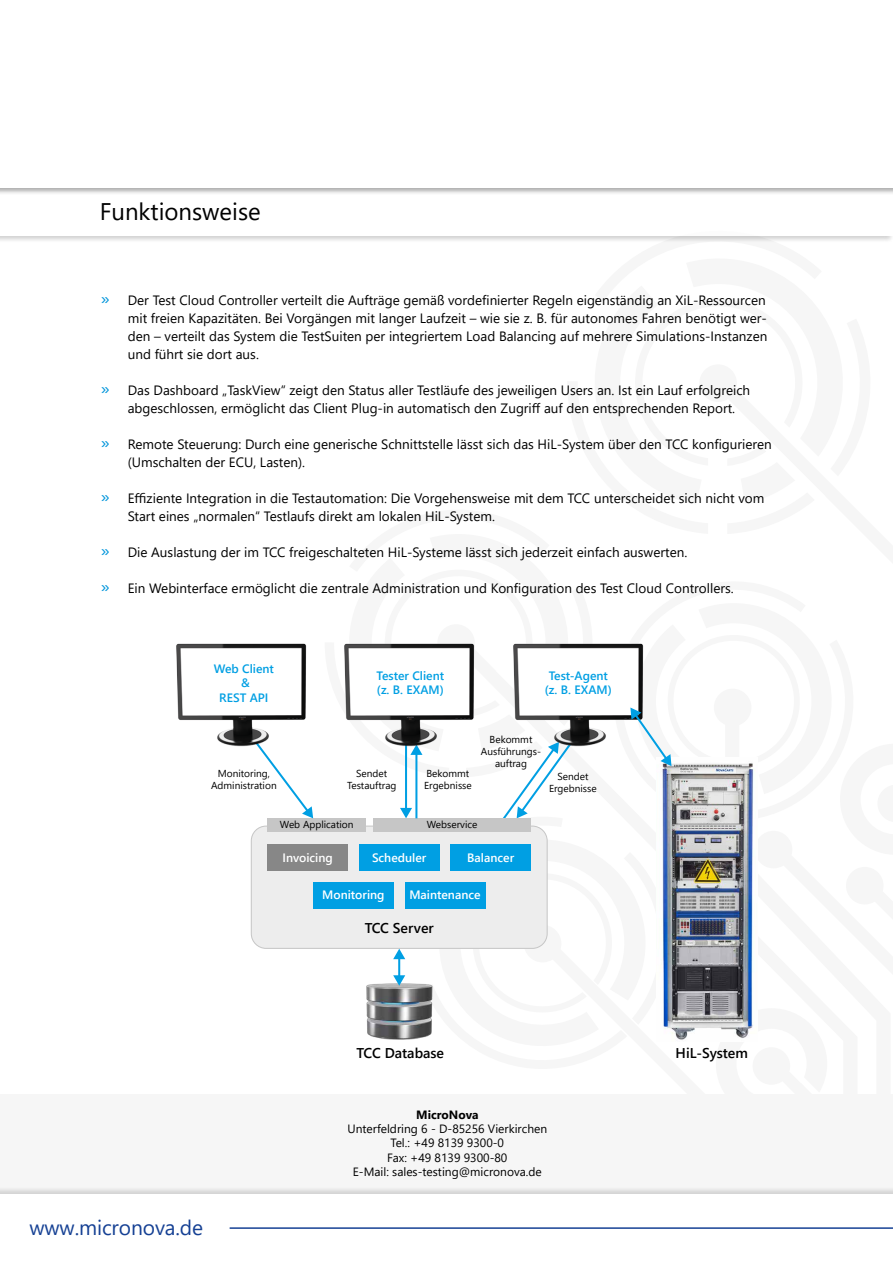
<style>
.page{position:relative;width:893px;height:1263px;background:#fff}
.page>*{position:absolute;margin:0;border:0;box-sizing:border-box;transform-origin:0 0}
.t1{font:24px "Segoe UI";color:#000}
.t2{font:21px "Segoe UI";letter-spacing:-.005em;color:#164194}
.t3{font:600 14.1px "Segoe UI";color:#000}
.t4{font:13.5px/18px "Segoe UI";color:#000}
.t5{font:600 12.15px/14.5px "Segoe UI";color:#009fe3;text-align:center}
.t6{font:600 12.15px "Segoe UI";color:#fff}
.t7{font:12px/14.4px "Segoe UI";color:#000;text-align:center}
.t8{font:700 12px "Segoe UI";color:#000}
.t9{font:10.05px/12.1px "Segoe UI";color:#000;text-align:center}
.s1{font-size:18px;color:#0095db}
</style>
<div class="page">
<div style="left:0;top:0;width:893px;height:244px;background:#000;opacity:.25"></div>
<div style="left:0;top:0;width:893px;height:236px;background:#fff"></div>
<img style="left:662px;top:761px;width:92px;height:279px">
<svg style="left:503px;top:746px;width:75px;height:72px"></svg>
<hr style="left:405px;top:725px;width:2px;height:85px;background:#009fe3">
<svg style="left:400px;top:808px;width:12px;height:10px"></svg>
<div style="left:251px;top:826px;width:296px;height:122px;background:#ededed;border-radius:15px"></div>
<div style="left:251px;top:825px;width:297px;height:124px;border:1px solid #c6c6c6;border-radius:15px"></div>
<img style="left:366px;top:983px;width:67px;height:56px">
<div style="left:313px;top:882px;width:81px;height:26px;background:#009fe3"></div>
<div style="left:405px;top:882px;width:80px;height:26px;background:#009fe3"></div>
<div style="left:359px;top:845px;width:80px;height:26px;background:#009fe3"></div>
<div style="left:267px;top:845px;width:81px;height:26px;background:#878787"></div>
<div style="left:267px;top:818px;width:99px;height:14px;background:#c6c6c6"></div>
<div style="left:373px;top:818px;width:158px;height:14px;background:#c6c6c6"></div>
<div style="left:450px;top:845px;width:81px;height:26px;background:#009fe3"></div>
<hr style="left:398px;top:957px;width:2px;height:20px;background:#009fe3">
<svg style="left:393px;top:949px;width:12px;height:10px"></svg>
<svg style="left:393px;top:975px;width:12px;height:11px"></svg>
<svg style="left:257px;top:746px;width:56px;height:72px"></svg>
<hr style="left:415px;top:753px;width:2px;height:65px;background:#009fe3">
<svg style="left:410px;top:746px;width:12px;height:9px"></svg>
<img style="left:176px;top:643px;width:131px;height:103px">
<img style="left:344px;top:643px;width:131px;height:103px">
<img style="left:513px;top:643px;width:131px;height:103px">
<svg style="left:630px;top:707px;width:41px;height:59px"></svg>
<div style="left:0;top:1094px;width:893px;height:100px;background:#f6f6f6"></div>
<div style="left:0;top:1186px;width:893px;height:77px;background:#000;opacity:.15"></div>
<div style="left:0;top:1194px;width:893px;height:69px;background:#fff"></div>
<hr style="left:230px;top:1227px;width:663px;height:2px;background:#164194">
<div style="left:0;top:0;width:893px;height:195px;background:#000;opacity:.33"></div>
<div style="left:0;top:0;width:893px;height:187px;background:#fff"></div>
<h1 class="t1" style="left:100px;top:189px;width:163px">Funktionsweise</h1>
<p class="t4" style="left:128px;top:290px;width:641px;text-align:justify;text-indent:-27px"><span class="s1">»</span> Der Test Cloud Controller verteilt die Aufträge gemäß vordefinierter Regeln eigenständig an XiL-Ressourcen mit freien Kapazitäten. Bei Vorgängen mit langer Laufzeit – wie sie z. B. für autonomes Fahren benötigt wer&shy;den – verteilt das System die TestSuiten per integriertem Load Balancing auf mehrere Simulations-Instanzen und führt sie dort aus.</p>
<p class="t4" style="left:128px;top:380px;width:624px;text-indent:-27px"><span class="s1">»</span> Das Dashboard „TaskView“ zeigt den Status aller Testläufe des jeweiligen Users an. Ist ein Lauf erfolgreich abgeschlossen, ermöglicht das Client Plug-in automatisch den Zugriff auf den entsprechenden Report.</p>
<p class="t4" style="left:128px;top:434px;width:646px;text-indent:-27px"><span class="s1">»</span> Remote Steuerung: Durch eine generische Schnittstelle lässt sich das HiL-System über den TCC konfigurieren (Umschalten der ECU, Lasten).</p>
<p class="t4" style="left:128px;top:488px;width:638px;text-indent:-27px"><span class="s1">»</span> Effiziente Integration in die Testautomation: Die Vorgehensweise mit dem TCC unterscheidet sich nicht vom<br>Start eines „normalen“ Testlaufs direkt am lokalen HiL-System.</p>
<p class="t4" style="left:101px;top:542px;width:588px"><span class="s1">»</span> Die Auslastung der im TCC freigeschalteten HiL-Systeme lässt sich jederzeit einfach auswerten.</p>
<p class="t4" style="left:101px;top:578px;width:634px"><span class="s1">»</span> Ein Webinterface ermöglicht die zentrale Administration und Konfiguration des Test Cloud Controllers.</p>
<p class="t5" style="left:214px;top:660px;width:62px">Web Client &amp;<br>REST API</p>
<p class="t5" style="left:377px;top:667px;width:69px;text-align:left">Tester Client (z. B. EXAM)</p>
<p class="t5" style="left:545px;top:667px;width:68px">Test-Agent (z. B. EXAM)</p>
<p class="t9" style="left:211px;top:766px;width:67px">Monitoring,<br>Administration</p>
<p class="t9" style="left:347px;top:766px;width:51px">Sendet<br>Testauftrag</p>
<p class="t9" style="left:424px;top:766px;width:49px;text-align:left">Bekommt<br>Ergebnisse</p>
<p class="t9" style="left:481px;top:732px;width:62px">Bekommt<br>Ausführungs&shy;auftrag</p>
<p class="t9" style="left:549px;top:769px;width:49px">Sendet<br>Ergebnisse</p>
<p class="t9" style="left:280px;top:818px;width:75px">Web Application</p>
<p class="t9" style="left:427px;top:818px;width:52px">Webservice</p>
<p class="t6" style="left:467px;top:846px;width:48px">Balancer</p>
<p class="t6" style="left:283px;top:846px;width:52px">Invoicing</p>
<p class="t6" style="left:372px;top:846px;width:56px">Scheduler</p>
<p class="t6" style="left:322px;top:883px;width:64px">Monitoring</p>
<p class="t6" style="left:409px;top:883px;width:73px">Maintenance</p>
<p class="t3" style="left:365px;top:914px;width:71px">TCC Server</p>
<p class="t3" style="left:356px;top:1040px;width:89px">TCC Database</p>
<p class="t3" style="left:676px;top:1040px;width:74px">HiL-System</p>
<h2 class="t2" style="left:29px;top:1208px;width:175px">www.micronova.de</h2>
<p class="t8" style="left:416px;top:1103px;width:64px">MicroNova</p>
<p class="t7" style="left:347px;top:1120px;width:201px">Unterfeldring 6 - D-85256 Vierkirchen<br>Tel.: +49 8139 9300-0<br>Fax: +49 8139 9300-80<br>E-Mail: sales-testing@micronova.de</p>
</div>
